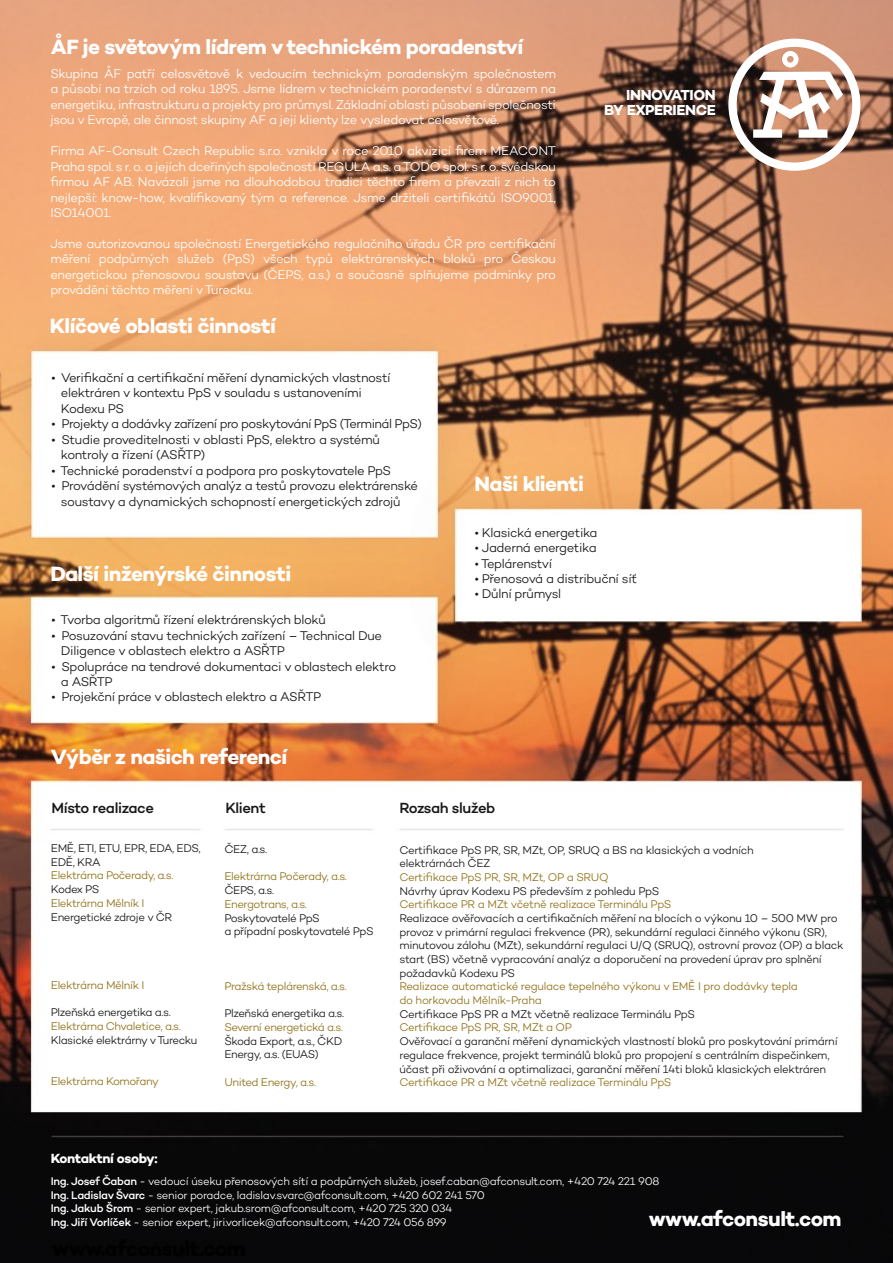
<style>
.page{position:relative;width:893px;height:1263px;background:#fff}
.page>*{position:absolute;margin:0;border:0;box-sizing:border-box;transform-origin:0 0}
.t1{font:700 21px "Campton";letter-spacing:-.03em;color:#fff}
.t2{font:500 15px "Campton";letter-spacing:-.03em;color:#1a171b}
.t3{font:700 14.7px/15.1px "Campton";letter-spacing:-.025em;color:#fff;text-align:right}
.t4{font:700 13.5px "Campton";letter-spacing:-.03em;color:#fff}
.t5{font:300 12.9px/15.5px "Campton";letter-spacing:-.03em;color:#fff;text-align:justify}
.t6{font:300 12.9px/15.5px "Campton";letter-spacing:-.03em;color:#1a171b}
.t7{font:300 12.9px "Campton";letter-spacing:-.05em;color:#1a171b}
.t8{font:300 11.4px/13.6px "Campton";letter-spacing:-.035em;color:#1a171b}
.t9{font:300 11.4px "Campton";letter-spacing:-.04em;color:#91721a}
.t10{font:300 11.25px/13.5px "Campton";letter-spacing:-.035em;color:#fff}
.s1{color:#91721a}
.s2{font-weight:500}
</style>
<div class="page">
<img style="left:0;top:0;width:893px;height:1263px">
<svg style="left:728px;top:39px;width:132px;height:132px"></svg>
<p class="t1" style="left:51px;top:33px;width:474px">ÅF je světovým lídrem v technickém poradenství</p>
<p class="t5" style="left:50px;top:65px;width:507px">Skupina ÅF patří celosvětově k vedoucím technickým poradenským společnostem a působí na trzích od roku 1895. Jsme lídrem v technickém poradenství s důrazem na energetiku, infrastrukturu a projekty pro průmysl. Základní oblasti působení společnosti jsou v Evropě, ale činnost skupiny AF a její klienty lze vysledovat celosvětově.</p>
<p class="t5" style="left:50px;top:143px;width:507px">Firma AF-Consult Czech Republic s.r.o. vznikla v roce 2010 akvizicí firem MEACONT Praha spol. s r. o. a jejích dceřiných společností REGULA a.s. a TODO spol. s r. o. švédskou firmou AF AB. Navázali jsme na dlouhodobou tradici těchto firem a převzali z nich to nejlepší: know-how, kvalifikovaný tým a reference. Jsme držiteli certifikátů ISO9001, ISO14001.</p>
<p class="t5" style="left:50px;top:236px;width:507px">Jsme autorizovanou společností Energetického regulačního úřadu ČR pro certifikační měření podpůrných služeb (PpS) všech typů elektrárenských bloků pro Českou energetickou přenosovou soustavu (ČEPS, a.s.) a současně splňujeme podmínky pro provádění těchto měření v Turecku.</p>
<p class="t1" style="left:50px;top:312px;width:228px">Klíčové oblasti činností</p>
<p class="t6" style="left:61px;top:369px;width:331px;text-indent:-10px">• Verifikační a certifikační měření dynamických vlastností elektráren v kontextu PpS v souladu s ustanoveními<br>Kodexu PS</p>
<p class="t7" style="left:51px;top:416px;width:372px">• Projekty a dodávky zařízení pro poskytování PpS (Terminál PpS)</p>
<p class="t6" style="left:61px;top:431px;width:320px;text-indent:-10px">• Studie proveditelnosti v oblasti PpS, elektro a systémů kontroly a řízení (ASŘTP)</p>
<p class="t6" style="left:51px;top:462px;width:341px">• Technické poradenství a podpora pro poskytovatele PpS</p>
<p class="t6" style="left:51px;top:478px;width:368px;text-align:center">• Provádění systémových analýz a testů provozu elektrárenské soustavy a dynamických schopností energetických zdrojů</p>
<p class="t1" style="left:474px;top:470px;width:111px">Naši klienti</p>
<p class="t3" style="left:604px;top:87px;width:113px">INNOVATION<br>BY EXPERIENCE</p>
<p class="t1" style="left:50px;top:560px;width:242px">Další inženýrské činnosti</p>
<p class="t6" style="left:51px;top:612px;width:276px">• Tvorba algoritmů řízení elektrárenských bloků</p>
<p class="t6" style="left:61px;top:627px;width:323px;text-indent:-10px">• Posuzování stavu technických zařízení – Technical Due<br>Diligence v oblastech elektro a ASŘTP</p>
<p class="t6" style="left:61px;top:658px;width:337px;text-indent:-10px">• Spolupráce na tendrové dokumentaci v oblastech elektro a ASŘTP</p>
<p class="t6" style="left:51px;top:689px;width:271px">• Projekční práce v oblastech elektro a ASŘTP</p>
<p class="t1" style="left:51px;top:744px;width:238px">Výběr z našich referencí</p>
<p class="t6" style="left:475px;top:524px;width:124px">• Klasická energetika</p>
<p class="t6" style="left:475px;top:540px;width:123px">• Jaderná energetika</p>
<p class="t6" style="left:475px;top:555px;width:79px">• Teplárenství</p>
<p class="t6" style="left:475px;top:571px;width:164px">• Přenosová a distribuční síť</p>
<p class="t6" style="left:475px;top:586px;width:88px">• Důlní průmysl</p>
<p class="t2" style="left:51px;top:798px;width:104px">Místo realizace</p>
<p class="t2" style="left:225px;top:798px;width:42px">Klient</p>
<p class="t2" style="left:399px;top:798px;width:97px">Rozsah služeb</p>
<p class="t8" style="left:51px;top:841px;width:151px">EMĚ, ETI, ETU, EPR, EDA, EDS,<br>EDĚ, KRA<br><span class="s1">Elektrárna Počerady, a.s.<br></span>Kodex PS<br><span class="s1">Elektrárna Mělník I<br></span>Energetické zdroje v ČR</p>
<p class="t9" style="left:51px;top:978px;width:95px">Elektrárna Mělník I</p>
<p class="t8" style="left:51px;top:1005px;width:148px">Plzeňská energetika a.s.<br><span class="s1">Elektrárna Chvaletice, a.s.<br></span>Klasické elektrárny v Turecku</p>
<p class="t9" style="left:51px;top:1074px;width:110px">Elektrárna Komořany</p>
<p class="t8" style="left:224px;top:842px;width:44px">ČEZ, a.s.</p>
<p class="t8" style="left:224px;top:869px;width:151px"><span class="s1">Elektrárna Počerady, a.s.<br></span>ČEPS, a.s.<br><span class="s1">Energotrans, a.s.<br></span>Poskytovatelé PpS<br>a případní poskytovatelé PpS</p>
<p class="t9" style="left:224px;top:979px;width:124px">Pražská teplárenská, a.s.</p>
<p class="t8" style="left:224px;top:1006px;width:121px">Plzeňská energetika a.s.<br><span class="s1">Severní energetická a.s.<br></span>Škoda Export, a.s., ČKD<br>Energy, a.s. (EUAS)</p>
<p class="t9" style="left:224px;top:1075px;width:93px">United Energy, a.s.</p>
<p class="t8" style="left:399px;top:843px;width:446px">Certifikace PpS PR, SR, MZt, OP, SRUQ a BS na klasických a vodních<br>elektrárnách ČEZ<br><span class="s1">Certifikace PpS PR, SR, MZt, OP a SRUQ<br></span>Návrhy úprav Kodexu PS především z pohledu PpS<br><span class="s1">Certifikace PR a MZt včetně realizace Terminálu PpS<br></span>Realizace ověřovacích a certifikačních měření na blocích o výkonu 10 – 500 MW pro provoz v primární regulaci frekvence (PR), sekundární regulaci činného výkonu (SR), minutovou zálohu (MZt), sekundární regulaci U/Q (SRUQ), ostrovní provoz (OP) a black start (BS) včetně vypracování analýz a doporučení na provedení úprav pro splnění požadavků Kodexu PS<br><span class="s1">Realizace automatické regulace tepelného výkonu v EMĚ I pro dodávky tepla<br>do horkovodu Mělník-Praha<br></span>Certifikace PpS PR a MZt včetně realizace Terminálu PpS<br><span class="s1">Certifikace PpS PR, SR, MZt a OP<br></span>Ověřovací a garanční měření dynamických vlastností bloků pro poskytování primární regulace frekvence, projekt terminálů bloků pro propojení s centrálním dispečinkem, účast při oživování a optimalizaci, garanční měření 14ti bloků klasických elektráren <span class="s1">Certifikace PR a MZt včetně realizace Terminálu PpS</span></p>
<p class="t4" style="left:51px;top:1149px;width:108px">Kontaktní osoby:</p>
<p class="t10" style="left:51px;top:1174px;width:610px"><span class="s2">Ing. Josef Čaban</span> - vedoucí úseku přenosových sítí a podpůrných služeb, josef.caban@afconsult.com, +420 724 221 908<br><span class="s2">Ing. Ladislav Švarc</span> - senior poradce, ladislav.svarc@afconsult.com, +420 602 241 570<br><span class="s2">Ing. Jakub Šrom</span> - senior expert, jakub.srom@afconsult.com, +420 725 320 034<br><span class="s2">Ing. Jiří Vorlíček</span> - senior expert, jiri.vorlicek@afconsult.com, +420 724 056 899</p>
<p class="t1" style="left:649px;top:1205px;width:194px">www.afconsult.com</p>
</div>
